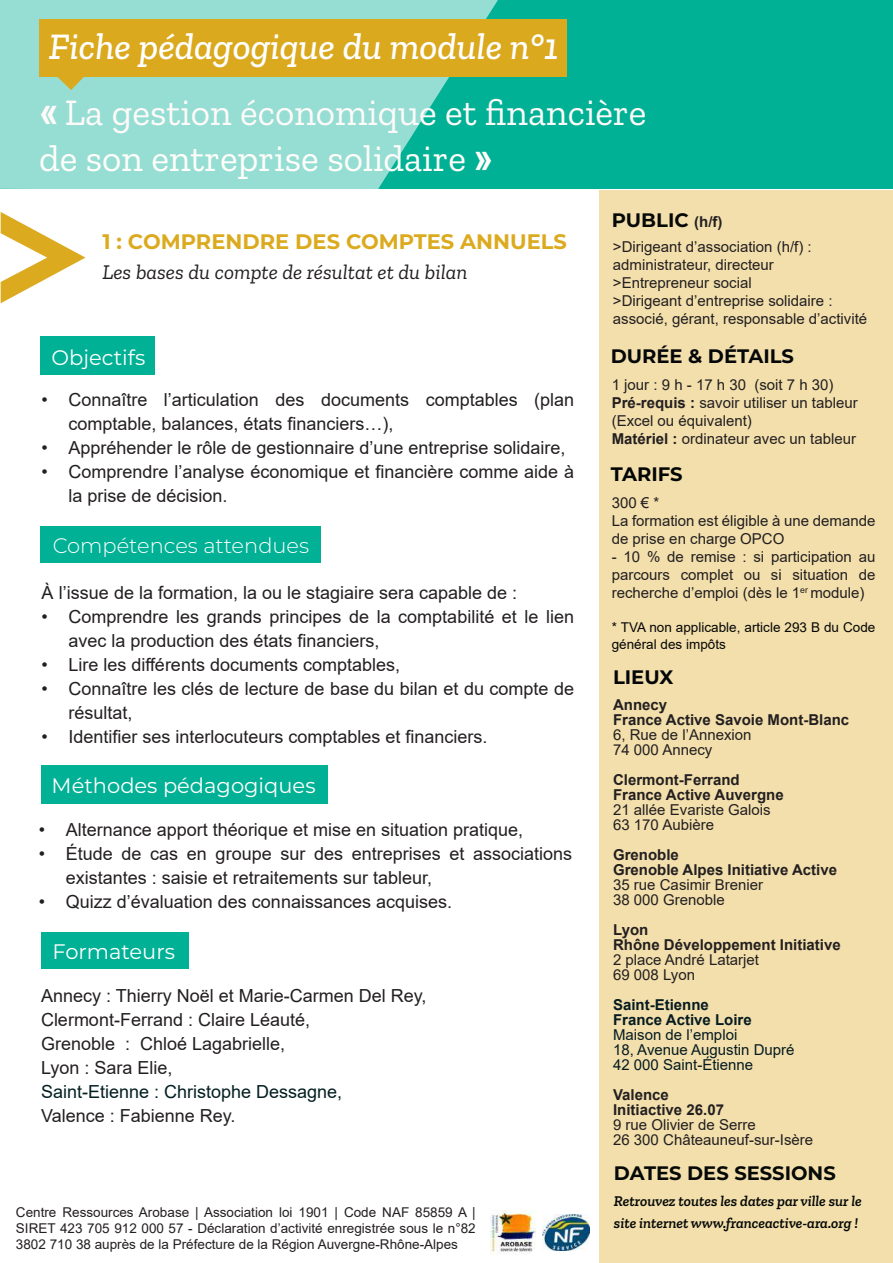
<style>
.page{position:relative;width:893px;height:1263px;background:#fff}
.page>*{position:absolute;margin:0;border:0;box-sizing:border-box;transform-origin:0 0}
.t1{font:37.5px "Zilla Slab";color:#fefaf9}
.t2{font:italic 500 37.5px "Zilla Slab";color:#fff}
.t3{font:37.5px "Zilla Slab";color:#fffefa}
.t4{font:italic 21px "Zilla Slab";color:#231f20}
.t5{font:700 21px "Montserrat";color:#dcaa1e}
.t6{font:300 21px "Montserrat";color:#fff}
.t7{font:21px "Montserrat";color:#fffefa}
.t8{font:21px "Montserrat";color:#fff}
.t9{font:21px "Montserrat";color:#fffefc}
.t10{font:700 19.5px "Montserrat";color:#060907}
.t11{font:700 19.5px "Montserrat";color:#060709}
.t12{font:700 19.5px "Montserrat";color:#070907}
.t13{font:700 19.5px "Montserrat";color:#040606}
.t14{font:700 19.5px "Montserrat";color:#050607}
.t15{font:18px/24px "Arial";color:#231f20}
.t16{font:18px "Arial";color:#041f22}
.t17{font:15px/18px "Arial";color:#231f20}
.t18{font:700 15px/15px "Arial";color:#231f20}
.t19{font:italic 600 15px/22.5px "Zilla Slab";color:#060907}
.t20{font:15px/15px "Arial";color:#061b21}
.t21{font:700 15px/15px "Arial";color:#061b21}
.t22{font:13.5px/16.2px "Arial";color:#231f20;text-align:justify}
.t23{font:13.5px/16.2px "Arial";color:#050605}
.s1{font-weight:700}
.s2{font-family:"Arial";font-size:15px;color:#231f20}
</style>
<div class="page">
<div style="left:600px;top:190px;width:293px;height:1073px;background:#f2dfac"></div>
<div style="left:40px;top:336px;width:115px;height:39px;background:#00b195"></div>
<div style="left:40px;top:526px;width:281px;height:37px;background:#00b195"></div>
<div style="left:41px;top:765px;width:286px;height:38px;background:#00b195"></div>
<div style="left:41px;top:932px;width:148px;height:37px;background:#00b195"></div>
<svg style="left:1px;top:212px;width:84px;height:91px"></svg>
<img style="left:491px;top:1210px;width:44px;height:44px">
<img style="left:543px;top:1215px;width:47px;height:36px">
<div style="left:0;top:0;width:893px;height:189px;background:#00b195"></div>
<svg style="left:0;top:0;width:498px;height:189px;background:#80d7ca"></svg>
<div style="left:40px;top:19px;width:527px;height:58px;background:#dba91e"></div>
<svg style="left:46px;top:77px;width:55px;height:13px"></svg>
<h1 class="t2" style="left:49px;top:26px;width:511px">Fiche pédagogique du module n°1</h1>
<h1 class="t1" style="left:40px;top:92px;width:608px"><span class="s1">«</span> La gestion économique et financière</h1>
<h1 class="t3" style="left:39px;top:137px;width:455px">de son entreprise solidaire <span class="s1">»</span></h1>
<p class="t5" style="left:102px;top:226px;width:466px">1 : COMPRENDRE DES COMPTES ANNUELS</p>
<p class="t4" style="left:102px;top:260px;width:366px">Les bases du compte de résultat et du bilan</p>
<p class="t9" style="left:52px;top:343px;width:95px">Objectifs</p>
<p class="t15" style="left:68px;top:388px;width:507px;text-indent:-27px">• Connaître l’articulation des documents comptables (plan comptable, balances, états financiers…),</p>
<p class="t15" style="left:41px;top:436px;width:526px">• Appréhender le rôle de gestionnaire d’une entreprise solidaire,</p>
<p class="t15" style="left:68px;top:460px;width:507px;text-indent:-27px">• Comprendre l’analyse économique et financière comme aide à la prise de décision.</p>
<p class="t6" style="left:53px;top:531px;width:258px">Compétences attendues</p>
<p class="t15" style="left:42px;top:581px;width:477px">À l’issue de la formation, la ou le stagiaire sera capable de :</p>
<p class="t15" style="left:68px;top:605px;width:507px;text-indent:-27px">• Comprendre les grands principes de la comptabilité et le lien avec la production des états financiers,</p>
<p class="t15" style="left:41px;top:653px;width:360px">• Lire les différents documents comptables,</p>
<p class="t15" style="left:68px;top:677px;width:507px;text-indent:-27px">• Connaître les clés de lecture de base du bilan et du compte de résultat,</p>
<p class="t15" style="left:41px;top:725px;width:448px">• Identifier ses interlocuteurs comptables et financiers.</p>
<p class="t7" style="left:52px;top:771px;width:265px">Méthodes pédagogiques</p>
<p class="t15" style="left:39px;top:818px;width:486px">• Alternance apport théorique et mise en situation pratique,</p>
<p class="t15" style="left:66px;top:842px;width:508px;text-indent:-27px">• Étude de cas en groupe sur des entreprises et associations existantes : saisie et retraitements sur tableur,</p>
<p class="t15" style="left:39px;top:890px;width:415px">• Quizz d’évaluation des connaissances acquises.</p>
<p class="t8" style="left:52px;top:937px;width:124px">Formateurs</p>
<p class="t15" style="left:41px;top:984px;width:387px">Annecy : Thierry Noël et Marie-Carmen Del Rey,<br>Clermont-Ferrand : Claire Léauté,<br>Grenoble : Chloé Lagabrielle,<br>Lyon : Sara Elie,</p>
<p class="t16" style="left:41px;top:1079px;width:303px">Saint-Etienne : Christophe Dessagne,</p>
<p class="t15" style="left:41px;top:1104px;width:196px">Valence : Fabienne Rey.</p>
<p class="t22" style="left:16px;top:1203px;width:461px">Centre Ressources Arobase | Association loi 1901 | Code NAF 85859 A | SIRET 423 705 912 000 57 - Déclaration d’activité enregistrée sous le n°82<br>3802 710 38 auprès de la Préfecture de la Région Auvergne-Rhône-Alpes</p>
<p class="t12" style="left:612px;top:206px;width:112px">PUBLIC <span class="s2">(h/f)</span></p>
<p class="t17" style="left:613px;top:238px;width:256px">&gt;Dirigeant d’association (h/f) : administrateur, directeur &gt;Entrepreneur social<br>&gt;Dirigeant d’entreprise solidaire : associé, gérant, responsable d’activité</p>
<p class="t11" style="left:611px;top:342px;width:185px">DURÉE &amp; DÉTAILS</p>
<p class="t17" style="left:612px;top:375px;width:247px">1 jour : 9 h - 17 h 30 (soit 7 h 30)<br><span class="s1">Pré-requis :</span> savoir utiliser un tableur (Excel ou équivalent)<br><span class="s1">Matériel :</span> ordinateur avec un tableur</p>
<p class="t13" style="left:611px;top:460px;width:73px">TARIFS</p>
<p class="t17" style="left:612px;top:494px;width:265px">300 € *<br>La formation est éligible à une demande de prise en charge OPCO</p>
<p class="t17" style="left:612px;top:548px;width:265px;text-align:justify">- 10 % de remise : si participation au parcours complet ou si situation de recherche d’emploi (dès le 1<sup>er</sup> module)</p>
<p class="t23" style="left:612px;top:619px;width:265px">* TVA non applicable, article 293 B du Code général des impôts</p>
<p class="t14" style="left:613px;top:663px;width:62px">LIEUX</p>
<p class="t18" style="left:613px;top:697px;width:238px">Annecy<br>France Active Savoie Mont-Blanc</p>
<p class="t17" style="left:613px;top:727px;width:140px;line-height:15px">6, Rue de l’Annexion<br>74 000 Annecy</p>
<p class="t18" style="left:613px;top:772px;width:172px">Clermont-Ferrand<br>France Active Auvergne</p>
<p class="t17" style="left:613px;top:802px;width:159px;line-height:15px">21 allée Evariste Galois<br>63 170 Aubière</p>
<p class="t18" style="left:613px;top:847px;width:225px">Grenoble<br>Grenoble Alpes Initiative Active</p>
<p class="t17" style="left:613px;top:877px;width:152px;line-height:15px">35 rue Casimir Brenier<br>38 000 Grenoble</p>
<p class="t18" style="left:613px;top:922px;width:229px">Lyon<br>Rhône Développement Initiative</p>
<p class="t17" style="left:613px;top:952px;width:147px;line-height:15px">2 place André Latarjet<br>69 008 Lyon</p>
<p class="t21" style="left:613px;top:997px;width:140px">Saint-Etienne<br>France Active Loire</p>
<p class="t20" style="left:613px;top:1027px;width:183px">Maison de l’emploi<br>18, Avenue Augustin Dupré<br>42 000 Saint-Étienne</p>
<p class="t18" style="left:613px;top:1087px;width:112px">Valence<br>Initiactive 26.07</p>
<p class="t17" style="left:613px;top:1117px;width:202px;line-height:15px">9 rue Olivier de Serre<br>26 300 Châteauneuf-sur-Isère</p>
<p class="t10" style="left:614px;top:1159px;width:223px">DATES DES SESSIONS</p>
<p class="t19" style="left:614px;top:1189px;width:249px">Retrouvez toutes les dates par ville sur le site internet www.franceactive-ara.org !</p>
</div>
